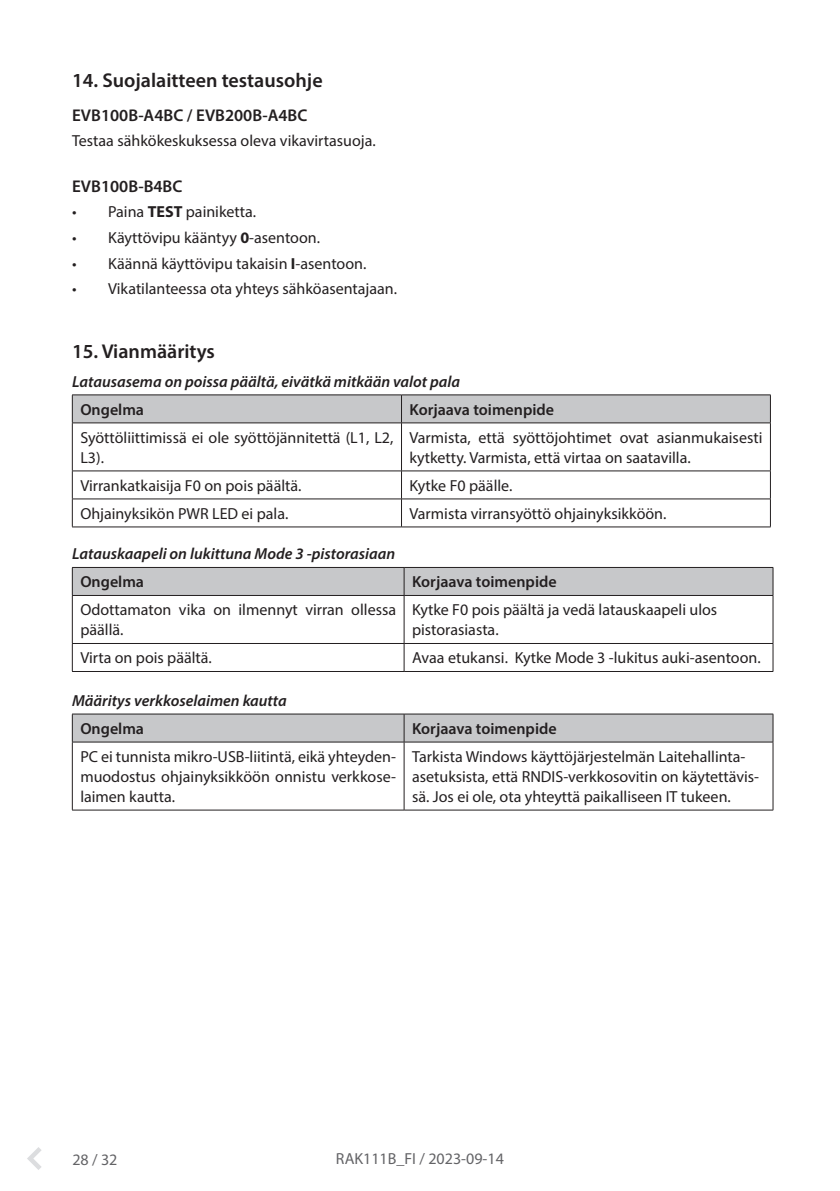
<style>
.page{position:relative;width:840px;height:1191px;background:#fff}
.page>*{position:absolute;margin:0;border:0;box-sizing:border-box;transform-origin:0 0}
.Heading_2{font:600 20px "Myriad Pro";color:#231f20}
.Heading_3_figures{font:600 17px "Myriad Pro";color:#231f20}
.Body_text{font:16px/20px "Myriad Pro";color:#231f20}
.Body_text_bullets{font:16px/20px "Myriad Pro";color:#231f20}
.Body_text-2{font:italic 600 16px "Myriad Pro";color:#231f20}
.Body_text-3{font:600 16px "Myriad Pro";color:#231f20}
.t1{font:16px "Myriad Pro";color:#636366}
.s1{font-weight:700}
</style>
<div class="page">
<svg style="left:27px;top:1147px;width:15px;height:23px"></svg>
<hr style="left:72px;top:394px;width:329px;height:1px;background:#231f20">
<hr style="left:401px;top:394px;width:369px;height:1px;background:#231f20">
<div style="left:72px;top:395px;width:698px;height:27px;background:#c7c8ca"></div>
<hr style="left:72px;top:422px;width:329px;height:1px;background:#231f20">
<hr style="left:72px;top:423px;width:1px;height:47px;background:#231f20">
<hr style="left:401px;top:422px;width:369px;height:1px;background:#231f20">
<hr style="left:401px;top:423px;width:1px;height:47px;background:#231f20">
<hr style="left:769px;top:423px;width:1px;height:47px;background:#231f20">
<hr style="left:72px;top:470px;width:329px;height:1px;background:#231f20">
<hr style="left:401px;top:470px;width:369px;height:1px;background:#231f20">
<hr style="left:72px;top:498px;width:329px;height:1px;background:#231f20">
<svg style="left:72px;top:471px;width:1px;height:55px"></svg>
<hr style="left:401px;top:498px;width:369px;height:1px;background:#231f20">
<svg style="left:401px;top:471px;width:1px;height:55px"></svg>
<svg style="left:769px;top:471px;width:1px;height:55px"></svg>
<hr style="left:72px;top:526px;width:329px;height:1px;background:#231f20">
<hr style="left:401px;top:526px;width:369px;height:1px;background:#231f20">
<div style="left:72px;top:567px;width:701px;height:28px;background:#c7c8ca"></div>
<hr style="left:72px;top:595px;width:332px;height:1px;background:#231f20">
<hr style="left:72px;top:595px;width:1px;height:48px;background:#231f20">
<hr style="left:404px;top:595px;width:368px;height:1px;background:#231f20">
<hr style="left:403px;top:595px;width:1px;height:48px;background:#231f20">
<hr style="left:772px;top:595px;width:1px;height:48px;background:#231f20">
<hr style="left:72px;top:643px;width:332px;height:1px;background:#231f20">
<svg style="left:72px;top:643px;width:1px;height:28px"></svg>
<hr style="left:404px;top:643px;width:368px;height:1px;background:#231f20">
<svg style="left:403px;top:644px;width:1px;height:27px"></svg>
<svg style="left:772px;top:643px;width:1px;height:28px"></svg>
<hr style="left:72px;top:671px;width:332px;height:1px;background:#231f20">
<hr style="left:404px;top:671px;width:368px;height:1px;background:#231f20">
<hr style="left:72px;top:713px;width:332px;height:1px;background:#231f20">
<hr style="left:404px;top:713px;width:368px;height:1px;background:#231f20">
<div style="left:72px;top:714px;width:701px;height:28px;background:#c7c8ca"></div>
<hr style="left:72px;top:741px;width:332px;height:1px;background:#231f20">
<hr style="left:72px;top:742px;width:1px;height:68px;background:#231f20">
<hr style="left:404px;top:741px;width:368px;height:1px;background:#231f20">
<hr style="left:403px;top:742px;width:1px;height:68px;background:#231f20">
<hr style="left:772px;top:742px;width:1px;height:68px;background:#231f20">
<hr style="left:72px;top:809px;width:332px;height:1px;background:#231f20">
<hr style="left:404px;top:809px;width:368px;height:1px;background:#231f20">
<p class="Heading_2" style="left:72px;top:68px;width:252px">14. Suojalaitteen testausohje</p>
<p class="Heading_3_figures" style="left:72px;top:104px;width:237px">EVB100B-A4BC / EVB200B-A4BC</p>
<p class="Body_text" style="left:72px;top:131px;width:305px">Testaa sähkökeskuksessa oleva vikavirtasuoja.</p>
<p class="Heading_3_figures" style="left:72px;top:175px;width:112px">EVB100B-B4BC</p>
<p class="Body_text_bullets" style="left:72px;top:202px;width:185px">• Paina <span class="s1">TEST</span> painiketta.</p>
<p class="Body_text_bullets" style="left:72px;top:227px;width:249px">• Käyttövipu kääntyy <span class="s1">0</span>-asentoon.</p>
<p class="Body_text_bullets" style="left:72px;top:253px;width:295px">• Käännä käyttövipu takaisin <span class="s1">I</span>-asentoon.</p>
<p class="Body_text_bullets" style="left:72px;top:279px;width:326px">• Vikatilanteessa ota yhteys sähköasentajaan.</p>
<p class="Heading_2" style="left:72px;top:339px;width:144px">15. Vianmääritys</p>
<p class="Body_text-2" style="left:72px;top:371px;width:389px">Latausasema on poissa päältä, eivätkä mitkään valot pala</p>
<p class="Body_text-3" style="left:80px;top:399px;width:65px">Ongelma</p>
<p class="Body_text-3" style="left:409px;top:399px;width:146px">Korjaava toimenpide</p>
<p class="Body_text" style="left:80px;top:427px;width:314px">Syöttöliittimissä ei ole syöttöjännitettä (L1, L2,<br>L3).</p>
<p class="Body_text" style="left:409px;top:427px;width:354px">Varmista, että syöttöjohtimet ovat asianmukaisesti kytketty. Varmista, että virtaa on saatavilla.</p>
<p class="Body_text" style="left:80px;top:475px;width:222px">Virrankatkaisija F0 on pois päältä.</p>
<p class="Body_text" style="left:409px;top:475px;width:104px">Kytke F0 päälle.</p>
<p class="Body_text" style="left:80px;top:503px;width:209px">Ohjainyksikön PWR LED ei pala.</p>
<p class="Body_text" style="left:409px;top:503px;width:258px">Varmista virransyöttö ohjainyksikköön.</p>
<p class="Body_text-2" style="left:72px;top:543px;width:324px">Latauskaapeli on lukittuna Mode 3 -pistorasiaan</p>
<p class="Body_text-3" style="left:80px;top:572px;width:65px">Ongelma</p>
<p class="Body_text-3" style="left:412px;top:572px;width:146px">Korjaava toimenpide</p>
<p class="Body_text" style="left:80px;top:600px;width:317px">Odottamaton vika on ilmennyt virran ollessa päällä.</p>
<p class="Body_text_bullets" style="left:412px;top:600px;width:306px">Kytke F0 pois päältä ja vedä latauskaapeli ulos pistorasiasta.</p>
<p class="Body_text" style="left:80px;top:648px;width:133px">Virta on pois päältä.</p>
<p class="Body_text_bullets" style="left:412px;top:648px;width:350px">Avaa etukansi. Kytke Mode 3 -lukitus auki-asentoon.</p>
<p class="Body_text-2" style="left:72px;top:690px;width:216px">Määritys verkkoselaimen kautta</p>
<p class="Body_text-3" style="left:80px;top:718px;width:65px">Ongelma</p>
<p class="Body_text-3" style="left:412px;top:718px;width:146px">Korjaava toimenpide</p>
<p class="Body_text" style="left:80px;top:746px;width:317px;text-align:justify">PC ei tunnista mikro-USB-liitintä, eikä yhteyden&shy;muodostus ohjainyksikköön onnistu verkkose&shy;laimen kautta.</p>
<p class="Body_text_bullets" style="left:412px;top:746px;width:348px">Tarkista Windows käyttöjärjestelmän Laitehallinta&shy;asetuksista, että RNDIS-verkkosovitin on käytettävis&shy;sä. Jos ei ole, ota yhteyttä paikalliseen IT tukeen.</p>
<p class="t1" style="left:72px;top:1149px;width:47px">28 / 32</p>
<p class="t1" style="left:336px;top:1148px;width:169px">RAK111B_FI / 2023-09-14</p>
</div>
